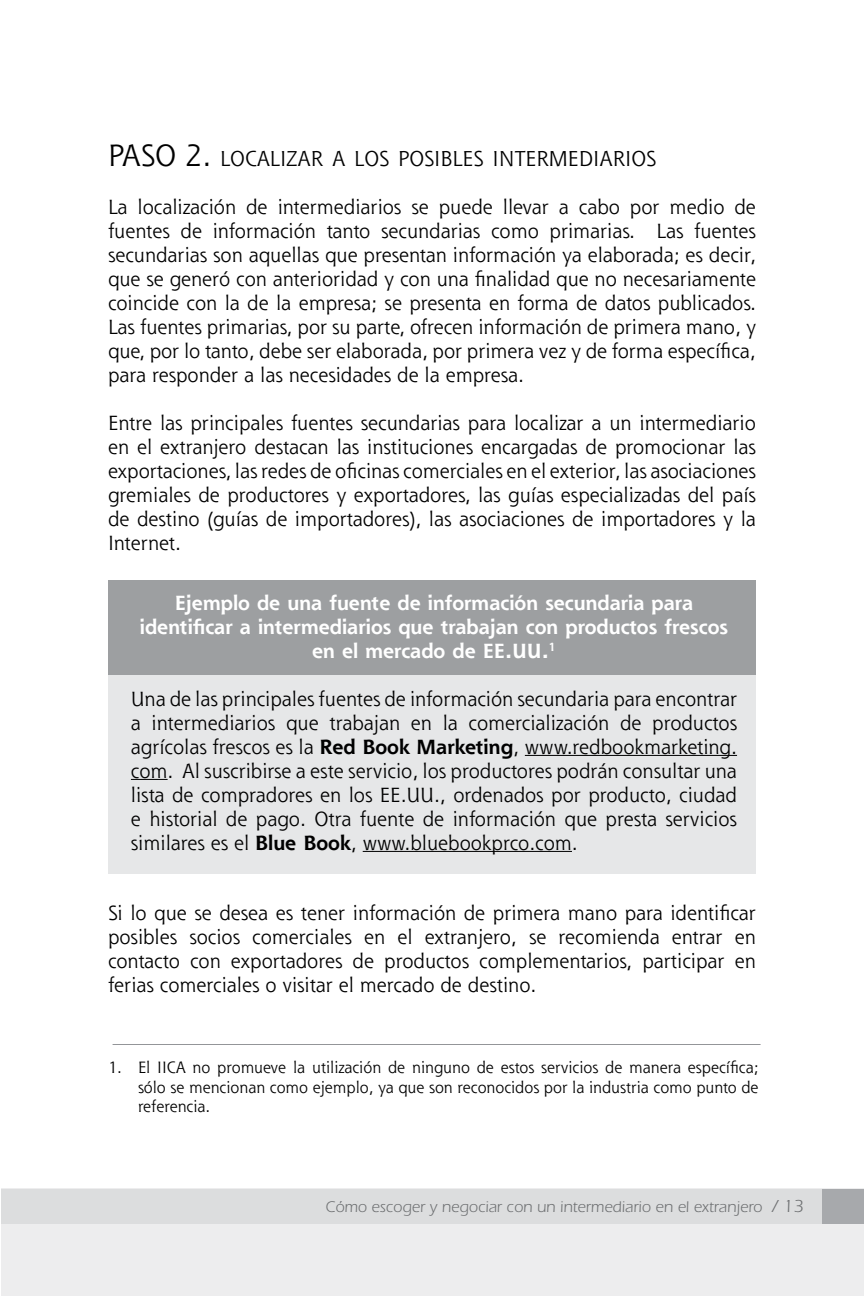
<style>
.page{position:relative;width:864px;height:1296px;background:#fff}
.page>*{position:absolute;margin:0;border:0;box-sizing:border-box;transform-origin:0 0}
.t1{font:30px "Shannon";color:#000}
.t2{font:21px "Shannon";color:#000}
.t3{font:20px/24px "Shannon";color:#000;text-align:justify}
.t4{font:700 20px/24px "Shannon";color:#fff;text-align:center}
.t5{font:16px/19.2px "Shannon";color:#000;text-align:justify}
.t6{font:16px "Itc Eras";color:#6d6f71}
.s1{font-size:30px}
.s2{font-weight:700}
.s3{font-size:18px}
</style>
<div class="page">
<hr style="left:0;top:1189px;width:1px;height:107px;background:#ededee">
<div style="left:1px;top:1189px;width:863px;height:107px;background:#ededee"></div>
<div style="left:1px;top:1189px;width:862px;height:34px;background:#dcddde"></div>
<div style="left:822px;top:1189px;width:42px;height:34px;background:#a7a9ac"></div>
<div style="left:108px;top:580px;width:648px;height:274px;background:#9d9fa1"></div>
<div style="left:108px;top:675px;width:648px;height:199px;background:#e6e7e8"></div>
<hr style="left:525px;top:755px;width:212px;height:1px;background:#000">
<hr style="left:131px;top:779px;width:37px;height:1px;background:#000">
<hr style="left:363px;top:851px;width:209px;height:1px;background:#000">
<hr style="left:113px;top:1044px;width:648px;height:1px;background:#939598">
<h1 class="t1" style="left:108px;top:136px;width:33px">Paso</h1>
<p class="t2" style="left:185px;top:145px;width:224px"><span class="s1">2.</span> locali zar a los posi</p>
<p class="t2" style="left:440px;top:145px;width:196px">bles i ntermediarios</p>
<p class="t3" style="left:108px;top:195px;width:650px">La localización de intermediarios se puede llevar a cabo por medio de fuentes de información tanto secundarias como primarias. Las fuentes secundarias son aquellas que presentan información ya elaborada; es decir, que se generó con anterioridad y con una finalidad que no necesariamente coincide con la de la empresa; se presenta en forma de datos publicados.<br>Las fuentes primarias, por su parte, ofrecen información de primera mano, y que, por lo tanto, debe ser elaborada, por primera vez y de forma específica, para responder a las necesidades de la empresa.</p>
<p class="t3" style="left:108px;top:411px;width:649px">Entre las principales fuentes secundarias para localizar a un intermediario en el extranjero destacan las instituciones encargadas de promocionar las exportaciones, las redes de oficinas comerciales en el exterior, las asociaciones gremiales de productores y exportadores, las guías especializadas del país de destino (guías de importadores), las asociaciones de importadores y la Internet.</p>
<p class="t4" style="left:140px;top:590px;width:590px">Ejemplo de una fuente de información secundaria para identificar a intermediarios que trabajan con productos frescos en el mercado de EE.UU.<sup>1</sup></p>
<p class="t3" style="left:131px;top:686px;width:608px">Una de las principales fuentes de información secundaria para encontrar a intermediarios que trabajan en la comercialización de productos agrícolas frescos es la <span class="s2">Red Book Marketing</span>, www.redbookmarketing. com. Al suscribirse a este servicio, los productores podrán consultar una lista de compradores en los EE.UU., ordenados por producto, ciudad e historial de pago. Otra fuente de información que presta servicios similares es el <span class="s2">Blue Book</span>, www.bluebookprco.com.</p>
<p class="t3" style="left:108px;top:901px;width:650px">Si lo que se desea es tener información de primera mano para identificar posibles socios comerciales en el extranjero, se recomienda entrar en contacto con exportadores de productos complementarios, participar en ferias comerciales o visitar el mercado de destino.</p>
<p class="t5" style="left:138px;top:1058px;width:622px;text-indent:-30px">1. El IICA no promueve la utilización de ninguno de estos servicios de manera específica; sólo se mencionan como ejemplo, ya que son reconocidos por la industria como punto de referencia.</p>
<p class="t6" style="left:325px;top:1198px;width:480px">Cómo escoger y negociar con un intermediario en el extranjero <span class="s3">/ 13</span></p>
</div>
